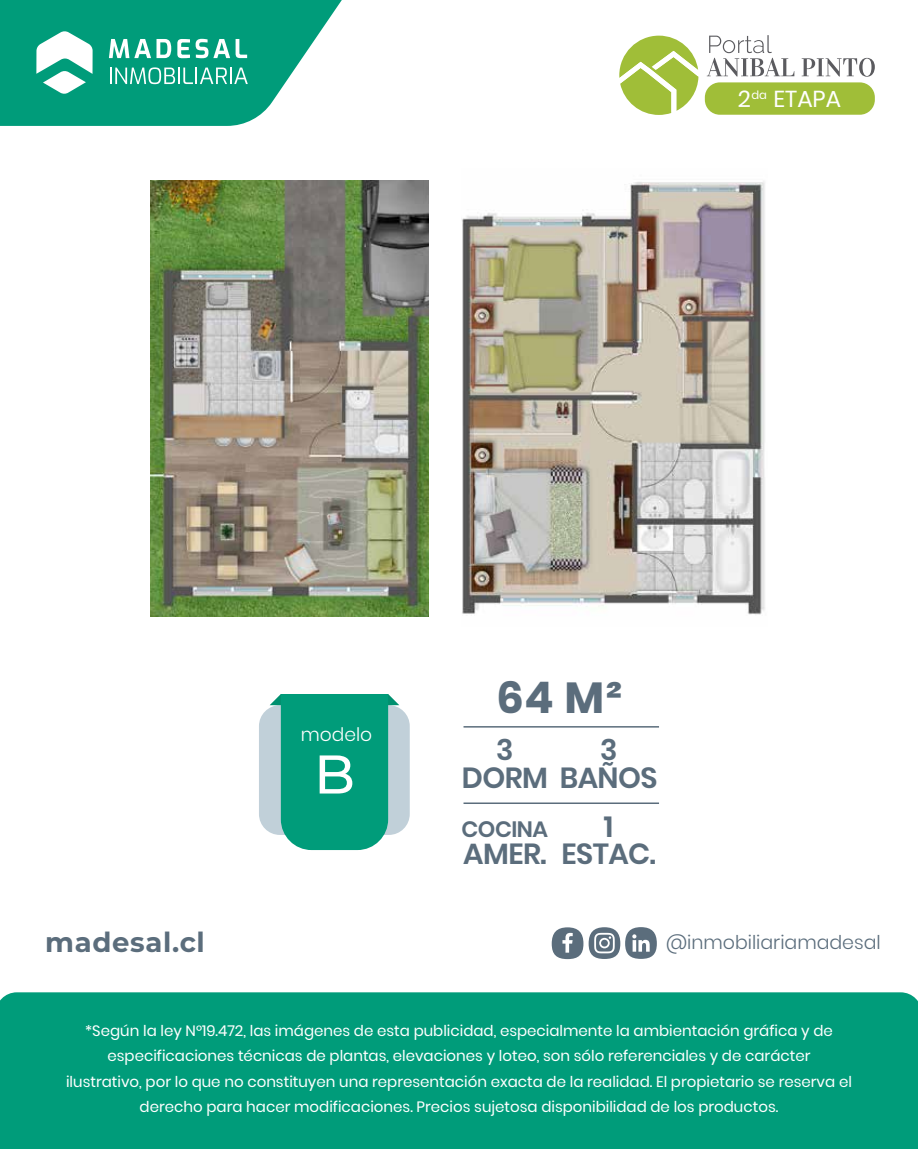
<style>
.page{position:relative;width:918px;height:1149px;background:#fff}
.page>*{position:absolute;margin:0;border:0;box-sizing:border-box;transform-origin:0 0}
.t1{font:500 54.3px "Montserrat";color:#fff}
.t2{font:700 43.65px "Poppins";color:#5b6d7c}
.t3{font:600 29.1px/27.6px "Poppins";letter-spacing:-.02em;color:#5b6d7c}
.t4{font:700 27.6px "Montserrat";letter-spacing:.025em;color:#5b6d7c}
.t5{font:23.1px "Poppins";color:#fff}
.t6{font:600 22.2px "Poppins";letter-spacing:-.02em;color:#5b6d7c}
.t7{font:300 19.05px "Poppins";color:#5b6d7c}
.t8{font:300 18.6px "Poppins";color:#fff}
.t9{font:15px/25.5px "Poppins";color:#fff;text-align:center}
.t10{font:11.55px "Poppins";color:#fff}
</style>
<div class="page">
<div style="left:259px;top:705px;width:151px;height:129px;background:#c1d0d9;border-radius:21px"></div>
<svg style="left:270px;top:694px;width:129px;height:155px"></svg>
<hr style="left:464px;top:725px;width:195px;height:2px;background:#5b6d7c">
<hr style="left:464px;top:802px;width:195px;height:1px;background:#5b6d7c">
<img style="left:151px;top:180px;width:278px;height:436px">
<img style="left:462px;top:181px;width:303px;height:434px">
<svg style="left:707px;top:35px;width:87px;height:41px"></svg>
<svg style="left:802px;top:58px;width:73px;height:19px"></svg>
<svg style="left:619px;top:36px;width:80px;height:79px"></svg>
<div style="left:705px;top:82px;width:170px;height:33px;background:#a0be38;border-radius:15px"></div>
<svg style="left:0;top:0;width:342px;height:126px;fill:#009c7a"></svg>
<svg style="left:109px;top:39px;width:42px;height:19px"></svg>
<svg style="left:157px;top:39px;width:14px;height:19px"></svg>
<svg style="left:177px;top:39px;width:13px;height:19px"></svg>
<svg style="left:196px;top:39px;width:34px;height:19px"></svg>
<svg style="left:236px;top:39px;width:11px;height:19px"></svg>
<svg style="left:110px;top:67px;width:138px;height:17px"></svg>
<svg style="left:36px;top:31px;width:57px;height:63px"></svg>
<div style="left:0;top:992px;width:918px;height:156px;background:#009c7a"></div>
<svg style="left:552px;top:927px;width:31px;height:31px"></svg>
<svg style="left:589px;top:927px;width:68px;height:31px"></svg>
<h3 class="t5" style="left:738px;top:85px;width:105px">2 ETAPA</h3>
<p class="t10" style="left:751px;top:89px;width:17px">da</p>
<p class="t8" style="left:301px;top:723px;width:73px">modelo</p>
<h1 class="t1" style="left:314px;top:736px;width:43px">B</h1>
<h2 class="t2" style="left:496px;top:671px;width:127px">64 M²</h2>
<h3 class="t3" style="left:462px;top:736px;width:197px;text-indent:34px">3<br>DORM BAÑOS</h3>
<h3 class="t3" style="left:600px;top:736px;width:19px">3</h3>
<h3 class="t6" style="left:462px;top:815px;width:88px">COCINA</h3>
<h3 class="t3" style="left:463px;top:840px;width:85px">AMER.</h3>
<h3 class="t3" style="left:562px;top:812px;width:96px;text-align:center">1<br>ESTAC.</h3>
<h3 class="t4" style="left:45px;top:922px;width:161px">madesal.cl</h3>
<p class="t7" style="left:666px;top:930px;width:216px">@inmobiliariamadesal</p>
<p class="t9" style="left:66px;top:1017px;width:787px">*Según la ley N°19.472, las imágenes de esta publicidad, especialmente la ambientación gráfica y de especificaciones técnicas de plantas, elevaciones y loteo, son sólo referenciales y de carácter<br>ilustrativo, por lo que no constituyen una representación exacta de la realidad. El propietario se reserva el derecho para hacer modificaciones. Precios sujetosa disponibilidad de los productos.</p>
</div>
